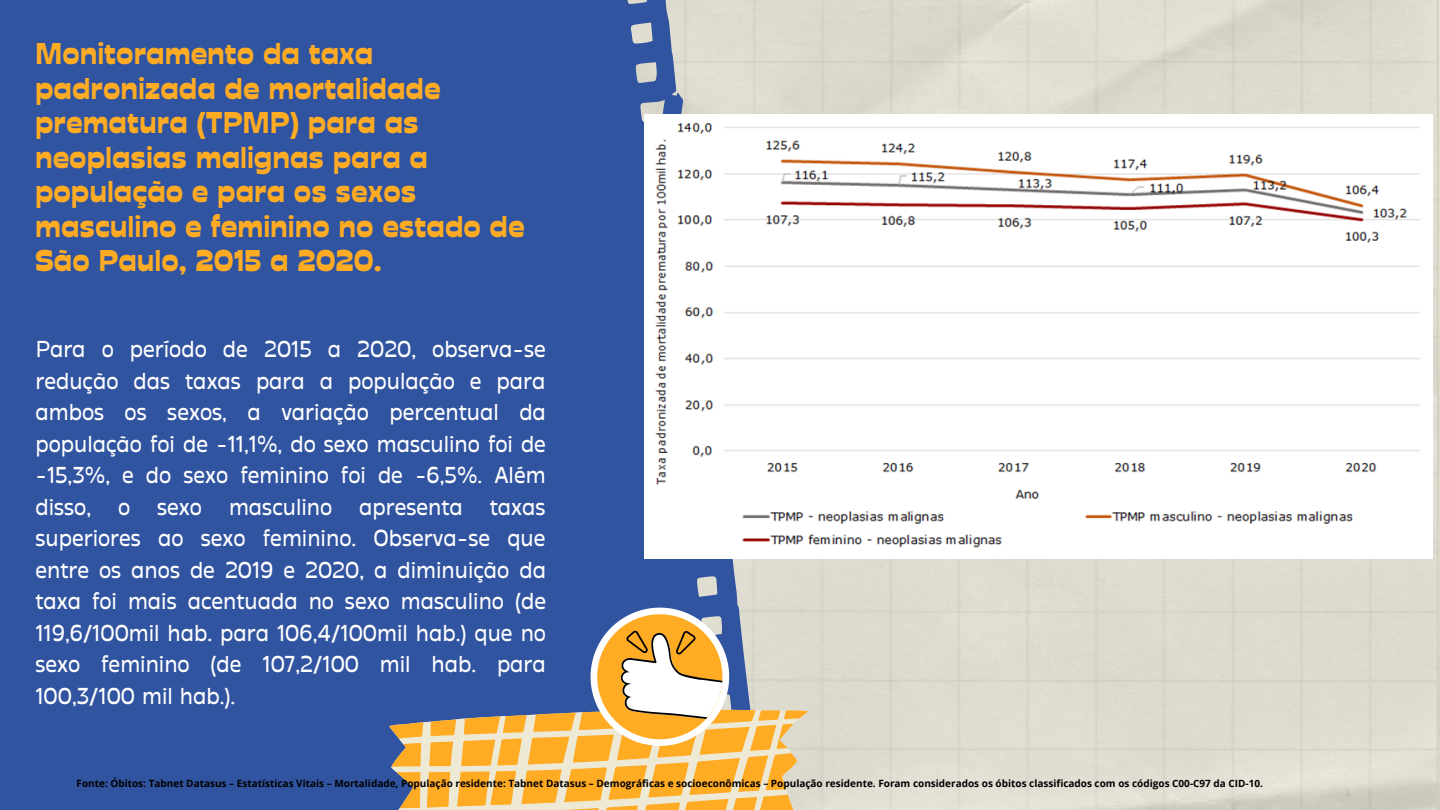
<style>
.page{position:relative;width:1440px;height:810px;background:#fff}
.page>*{position:absolute;margin:0;border:0;box-sizing:border-box;transform-origin:0 0}
.t1{font:30px/34.5px "Stadio Now Novarese";letter-spacing:.02em;color:#ffab24}
.t2{font:23px/31.5px "Stadio Now Text";color:#fff;text-align:justify}
.t3{font:700 10px "Open Sans";color:#000}
</style>
<div class="page">
<div style="left:0;top:0;width:829px;height:810px;background:#3154a0"></div>
<svg style="left:389px;top:599px;width:419px;height:211px;background:#b2a18b"></svg>
<img style="left:645px;top:115px;width:776px;height:444px">
<p class="t1" style="left:35px;top:37px;width:490px">Monitoramento da taxa padronizada de mortalidade prematura (TPMP) para as neoplasias malignas para a população e para os sexos masculino e feminino no estado de<br>São Paulo, 2015 a 2020.</p>
<p class="t2" style="left:35px;top:333px;width:512px">Para o período de 2015 a 2020, observa-se redução das taxas para a população e para ambos os sexos, a variação percentual da população foi de -11,1%, do sexo masculino foi de -15,3%, e do sexo feminino foi de -6,5%. Além disso, o sexo masculino apresenta taxas superiores ao sexo feminino. Observa-se que entre os anos de 2019 e 2020, a diminuição da taxa foi mais acentuada no sexo masculino (de 119,6/100mil hab. para 106,4/100mil hab.) que no sexo feminino (de 107,2/100 mil hab. para 100,3/100 mil hab.).</p>
<p class="t3" style="left:77px;top:777px;width:1188px">Fonte: Óbitos: Tabnet Datasus – Estatísticas Vitais – Mortalidade, População residente: Tabnet Datasus – Demográficas e socioeconômicas – População residente. Foram considerados os óbitos classificados com os códigos C00-C97 da CID-10.</p>
</div>
